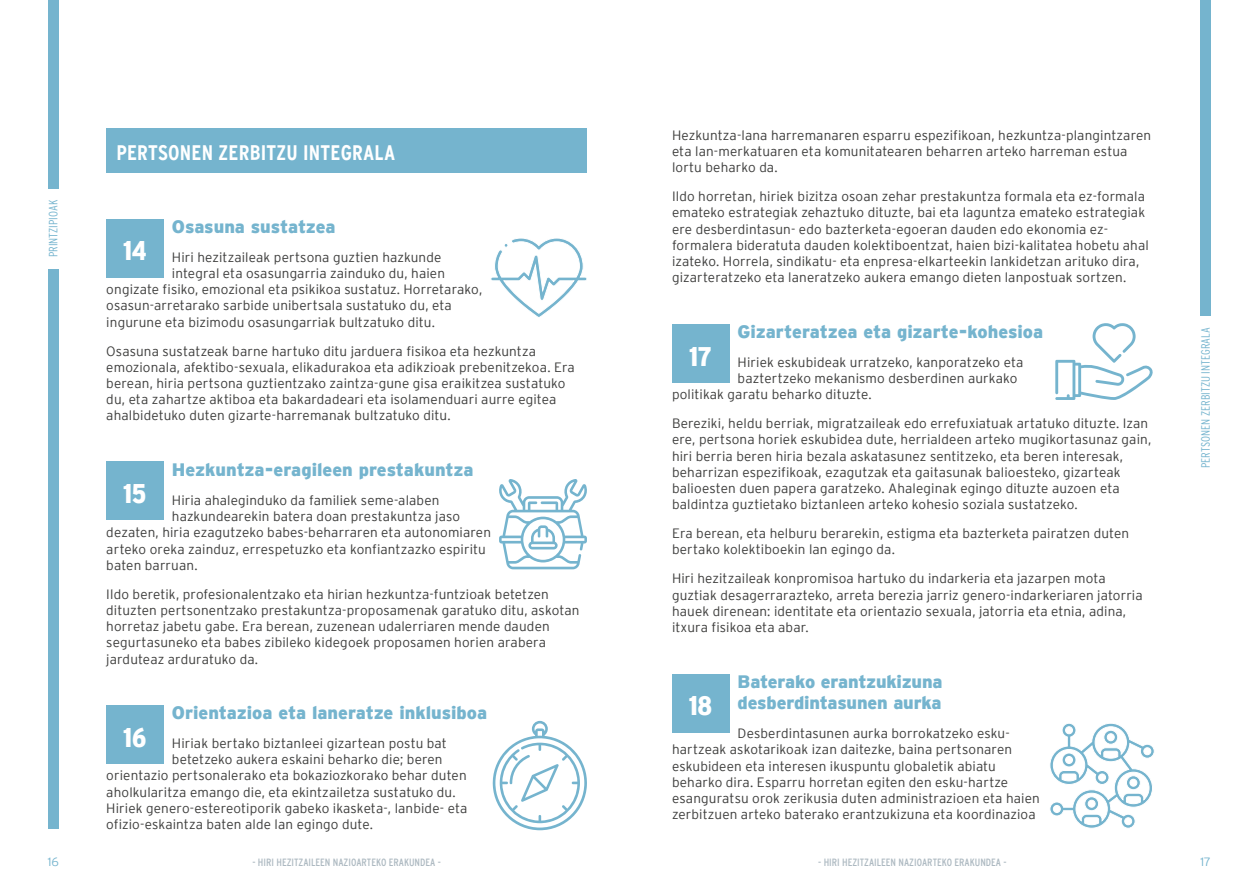
<style>
.page{position:relative;width:1259px;height:893px;background:#fff}
.page>*{position:absolute;margin:0;border:0;box-sizing:border-box;transform-origin:0 0}
.t1{font:900 condensed 27px "Interstate";letter-spacing:-.005em;color:#fff}
.t2{font:700 condensed 21px "Interstate";letter-spacing:.01em;color:#fff}
.t3{font:900 18px/21.6px "Interstate";letter-spacing:-.005em;color:#75b4ce}
.t4{font:300 13.5px/16.2px "Interstate";letter-spacing:.01em;color:#3c3c3b}
.t5{font:300 condensed 12px "Interstate";color:#75b4ce}
.t6{font:300 12px "Interstate";color:#75b4ce}
.t7{font:condensed 10.5px "Interstate";color:#adb9c1}
</style>
<div class="page">
<div style="left:1200px;top:0;width:11px;height:316px;background:#75b4ce"></div>
<div style="left:48px;top:0;width:10px;height:189px;background:#75b4ce"></div>
<div style="left:48px;top:269px;width:10px;height:560px;background:#75b4ce"></div>
<div style="left:672px;top:324px;width:57px;height:59px;background:#75b4ce"></div>
<svg style="left:1055px;top:323px;width:98px;height:77px"></svg>
<div style="left:672px;top:674px;width:57px;height:58px;background:#75b4ce"></div>
<div style="left:106px;top:128px;width:481px;height:45px;background:#75b4ce"></div>
<svg style="left:1050px;top:723px;width:104px;height:105px"></svg>
<div style="left:106px;top:706px;width:57px;height:58px;background:#75b4ce"></div>
<svg style="left:492px;top:721px;width:95px;height:109px"></svg>
<div style="left:106px;top:219px;width:57px;height:58px;background:#75b4ce"></div>
<div style="left:106px;top:462px;width:57px;height:58px;background:#75b4ce"></div>
<svg style="left:491px;top:238px;width:96px;height:79px"></svg>
<svg style="left:499px;top:479px;width:88px;height:90px"></svg>
<p class="t5" style="left:46px;top:257px;width:59px;rotate:-90deg">PRINTZIPIOAK</p>
<h2 class="t2" style="left:116px;top:141px;width:280px">PERTSONEN ZERBITZU INTEGRALA</h2>
<h3 class="t3" style="left:172px;top:215px;width:165px">Osasuna sustatzea</h3>
<p class="t4" style="left:172px;top:249px;width:271px">Hiri hezitzaileak pertsona guztien hazkunde</p>
<p class="t4" style="left:172px;top:265px;width:275px">integral eta osasungarria zainduko du, haien</p>
<p class="t4" style="left:106px;top:281px;width:377px">ongizate fisiko, emozional eta psikikoa sustatuz. Horretarako,</p>
<p class="t4" style="left:106px;top:297px;width:347px">osasun-arretarako sarbide unibertsala sustatuko du, eta</p>
<p class="t4" style="left:106px;top:314px;width:330px">ingurune eta bizimodu osasungarriak bultzatuko ditu.</p>
<p class="t4" style="left:106px;top:343px;width:470px">Osasuna sustatzeak barne hartuko ditu jarduera fisikoa eta hezkuntza emozionala, afektibo-sexuala, elikadurakoa eta adikzioak prebenitzekoa. Era berean, hiria pertsona guztientzako zaintza-gune gisa eraikitzea sustatuko du, eta zahartze aktiboa eta bakardadeari eta isolamenduari aurre egitea ahalbidetuko duten gizarte-harremanak bultzatuko ditu.</p>
<h3 class="t3" style="left:172px;top:459px;width:303px">Hezkuntza-eragileen prestakuntza</h3>
<p class="t4" style="left:172px;top:492px;width:269px">Hiria ahaleginduko da familiek seme-alaben</p>
<p class="t4" style="left:172px;top:508px;width:290px">hazkundearekin batera doan prestakuntza jaso</p>
<p class="t4" style="left:106px;top:524px;width:386px">dezaten, hiria ezagutzeko babes-beharraren eta autonomiaren</p>
<p class="t4" style="left:106px;top:541px;width:381px">arteko oreka zainduz, errespetuzko eta konfiantzazko espiritu</p>
<p class="t4" style="left:106px;top:557px;width:93px">baten barruan.</p>
<p class="t4" style="left:106px;top:586px;width:475px">Ildo beretik, profesionalentzako eta hirian hezkuntza-funtzioak betetzen dituzten pertsonentzako prestakuntza-proposamenak garatuko ditu, askotan horretaz jabetu gabe. Era berean, zuzenean udalerriaren mende dauden segurtasuneko eta babes zibileko kidegoek proposamen horien arabera jarduteaz arduratuko da.</p>
<h3 class="t3" style="left:172px;top:702px;width:317px">Orientazioa eta laneratze inklusiboa</h3>
<p class="t4" style="left:172px;top:735px;width:276px">Hiriak bertako biztanleei gizartean postu bat</p>
<p class="t4" style="left:172px;top:751px;width:272px">betetzeko aukera eskaini beharko die; beren</p>
<p class="t4" style="left:106px;top:767px;width:362px">orientazio pertsonalerako eta bokaziozkorako behar duten</p>
<p class="t4" style="left:106px;top:784px;width:351px">aholkularitza emango die, eta ekintzailetza sustatuko du.</p>
<p class="t4" style="left:106px;top:800px;width:363px">Hiriek genero-estereotiporik gabeko ikasketa-, lanbide- eta</p>
<p class="t4" style="left:106px;top:816px;width:268px">ofizio-eskaintza baten alde lan egingo dute.</p>
<h1 class="t1" style="left:123px;top:236px;width:25px">14</h1>
<h1 class="t1" style="left:123px;top:479px;width:25px">15</h1>
<h1 class="t1" style="left:123px;top:723px;width:25px">16</h1>
<p class="t4" style="left:672px;top:127px;width:481px">Hezkuntza-lana harremanaren esparru espezifikoan, hezkuntza-plangintzaren eta lan-merkatuaren eta komunitatearen beharren arteko harreman estua lortu beharko da.</p>
<p class="t4" style="left:672px;top:188px;width:478px">Ildo horretan, hiriek bizitza osoan zehar prestakuntza formala eta ez-formala emateko estrategiak zehaztuko dituzte, bai eta laguntza emateko estrategiak ere desberdintasun- edo bazterketa-egoeran dauden edo ekonomia ez&shy;formalera bideratuta dauden kolektiboentzat, haien bizi-kalitatea hobetu ahal izateko. Horrela, sindikatu- eta enpresa-elkarteekin lankidetzan arituko dira, gizarteratzeko eta laneratzeko aukera emango dieten lanpostuak sortzen.</p>
<h3 class="t3" style="left:737px;top:321px;width:307px">Gizarteratzea eta gizarte-kohesioa</h3>
<p class="t4" style="left:737px;top:354px;width:287px">Hiriek eskubideak urratzeko, kanporatzeko eta</p>
<p class="t4" style="left:737px;top:370px;width:281px">baztertzeko mekanismo desberdinen aurkako</p>
<p class="t4" style="left:672px;top:386px;width:201px">politikak garatu beharko dituzte.</p>
<p class="t4" style="left:672px;top:415px;width:481px">Bereziki, heldu berriak, migratzaileak edo errefuxiatuak artatuko dituzte. Izan ere, pertsona horiek eskubidea dute, herrialdeen arteko mugikortasunaz gain, hiri berria beren hiria bezala askatasunez sentitzeko, eta beren interesak, beharrizan espezifikoak, ezagutzak eta gaitasunak balioesteko, gizarteak balioesten duen papera garatzeko. Ahaleginak egingo dituzte auzoen eta baldintza guztietako biztanleen arteko kohesio soziala sustatzeko.</p>
<p class="t4" style="left:672px;top:525px;width:459px">Era berean, eta helburu berarekin, estigma eta bazterketa pairatzen duten bertako kolektiboekin lan egingo da.</p>
<p class="t4" style="left:672px;top:570px;width:472px">Hiri hezitzaileak konpromisoa hartuko du indarkeria eta jazarpen mota guztiak desagerrarazteko, arreta berezia jarriz genero-indarkeriaren jatorria hauek direnean: identitate eta orientazio sexuala, jatorria eta etnia, adina, itxura fisikoa eta abar.</p>
<h1 class="t1" style="left:689px;top:341px;width:24px">17</h1>
<h3 class="t3" style="left:737px;top:670px;width:206px">Baterako erantzukizuna desberdintasunen aurka</h3>
<p class="t4" style="left:672px;top:725px;width:369px;text-indent:66px">Desberdintasunen aurka borrokatzeko esku&shy;hartzeak askotarikoak izan daitezke, baina pertsonaren eskubideen eta interesen ikuspuntu globaletik abiatu beharko dira. Esparru horretan egiten den esku-hartze esanguratsu orok zerikusia duten administrazioen eta haien zerbitzuen arteko baterako erantzukizuna eta koordinazioa</p>
<h1 class="t1" style="left:688px;top:691px;width:25px">18</h1>
<p class="t5" style="left:1199px;top:468px;width:142px;rotate:-90deg">PERTSONEN ZERBITZU INTEGRALA</p>
<p class="t6" style="left:48px;top:855px;width:13px">16</p>
<p class="t7" style="left:252px;top:857px;width:190px">- HIRI HEZITZAILEEN NAZIOARTEKO ERAKUNDEA -</p>
<p class="t7" style="left:818px;top:857px;width:190px">- HIRI HEZITZAILEEN NAZIOARTEKO ERAKUNDEA -</p>
<p class="t6" style="left:1200px;top:855px;width:12px">17</p>
</div>
